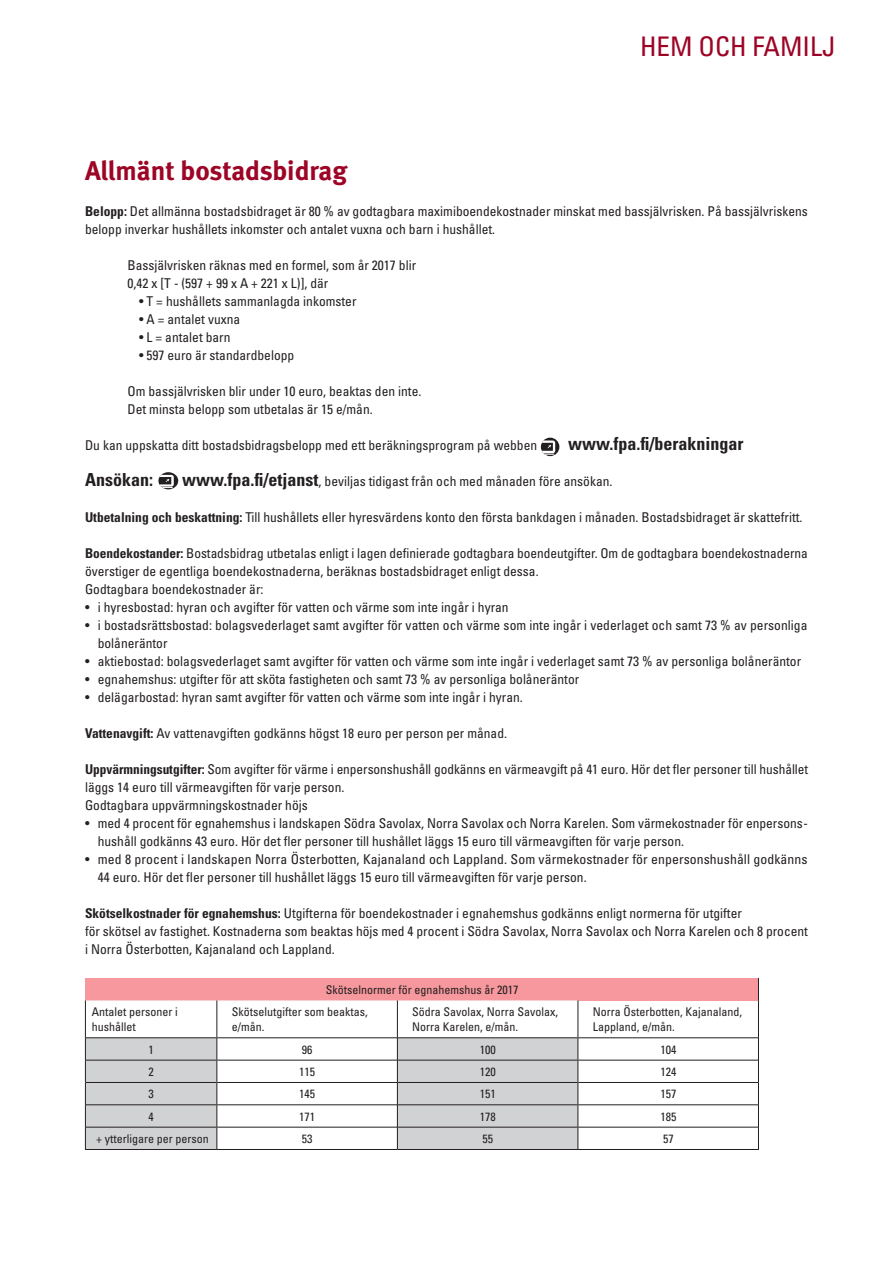
<style>
.page{position:relative;width:893px;height:1263px;background:#fff}
.page>*{position:absolute;margin:0;border:0;box-sizing:border-box;transform-origin:0 0}
.t1{font:700 27px "Meta";letter-spacing:-.005em;color:#9d0425}
.t2{font:condensed 27px "Univers";color:#9d0425}
.t3{font:700 condensed 18px "Univers";color:#231f20}
.t4{font:condensed 13.5px/18px "Univers";color:#231f20}
.t5{font:condensed 12px/15px "Univers";color:#231f20}
.s1{font-weight:700}
.s2{font-weight:700;font-size:18px}
</style>
<div class="page">
<svg style="left:541px;top:438px;width:18px;height:18px"></svg>
<svg style="left:542px;top:440px;width:13px;height:15px"></svg>
<svg style="left:158px;top:472px;width:20px;height:17px"></svg>
<svg style="left:159px;top:475px;width:15px;height:13px"></svg>
<div style="left:85px;top:978px;width:673px;height:22px;background:#f6989d"></div>
<hr style="left:578px;top:1037px;width:180px;height:1px;background:#231f20">
<hr style="left:578px;top:1060px;width:180px;height:1px;background:#231f20">
<hr style="left:578px;top:1082px;width:180px;height:1px;background:#231f20">
<hr style="left:578px;top:1104px;width:180px;height:1px;background:#231f20">
<hr style="left:578px;top:1127px;width:180px;height:1px;background:#231f20">
<svg style="left:758px;top:978px;width:1px;height:22px"></svg>
<hr style="left:758px;top:1000px;width:1px;height:38px;background:#231f20">
<svg style="left:85px;top:1000px;width:494px;height:149px"></svg>
<svg style="left:758px;top:1038px;width:1px;height:111px"></svg>
<hr style="left:85px;top:1149px;width:132px;height:1px;background:#231f20">
<hr style="left:217px;top:1149px;width:180px;height:1px;background:#231f20">
<hr style="left:397px;top:1149px;width:181px;height:1px;background:#231f20">
<hr style="left:578px;top:1149px;width:181px;height:1px;background:#231f20">
<h1 class="t2" style="left:640px;top:29px;width:197px">HEM OCH FAMILJ</h1>
<h1 class="t1" style="left:85px;top:155px;width:264px">Allmänt bostadsbidrag</h1>
<p class="t4" style="left:85px;top:202px;width:724px"><span class="s1">Belopp:</span> Det allmänna bostadsbidraget är 80 % av godtagbara maximiboendekostnader minskat med bassjälvrisken. På bassjälvriskens belopp inverkar hushållets inkomster och antalet vuxna och barn i hushållet.</p>
<p class="t4" style="left:128px;top:256px;width:290px">Bassjälvrisken räknas med en formel, som år 2017 blir<br>0,42 x [T - (597 + 99 x A + 221 x L)], där</p>
<p class="t4" style="left:139px;top:292px;width:219px">• T = hushållets sammanlagda inkomster</p>
<p class="t4" style="left:139px;top:310px;width:103px">• A = antalet vuxna</p>
<p class="t4" style="left:139px;top:328px;width:93px">• L = antalet barn</p>
<p class="t4" style="left:139px;top:346px;width:157px">• 597 euro är standardbelopp</p>
<p class="t4" style="left:128px;top:382px;width:295px">Om bassjälvrisken blir under 10 euro, beaktas den inte.<br>Det minsta belopp som utbetalas är 15 e/mån.</p>
<p class="t4" style="left:85px;top:436px;width:454px">Du kan uppskatta ditt bostadsbidragsbelopp med ett beräkningsprogram på webben</p>
<h2 class="t3" style="left:568px;top:433px;width:177px">www.fpa.fi/berakningar</h2>
<h2 class="t3" style="left:85px;top:469px;width:69px">Ansökan:</h2>
<p class="t4" style="left:182px;top:472px;width:432px"><span class="s2">www.fpa.fi/etjanst</span>, beviljas tidigast från och med månaden före ansökan.</p>
<p class="t4" style="left:85px;top:508px;width:719px"><span class="s1">Utbetalning och beskattning:</span> Till hushållets eller hyresvärdens konto den första bankdagen i månaden. Bostadsbidraget är skattefritt.</p>
<p class="t4" style="left:85px;top:544px;width:724px"><span class="s1">Boendekostander:</span> Bostadsbidrag utbetalas enligt i lagen definierade godtagbara boendeutgifter. Om de godtagbara boendekostnaderna överstiger de egentliga boendekostnaderna, beräknas bostadsbidraget enligt dessa.<br>Godtagbara boendekostnader är:</p>
<p class="t4" style="left:85px;top:598px;width:425px">• i hyresbostad: hyran och avgifter för vatten och värme som inte ingår i hyran</p>
<p class="t4" style="left:98px;top:616px;width:711px;text-indent:-13px">• i bostadsrättsbostad: bolagsvederlaget samt avgifter för vatten och värme som inte ingår i vederlaget och samt 73 % av personliga bolåneräntor</p>
<p class="t4" style="left:85px;top:652px;width:718px">• aktiebostad: bolagsvederlaget samt avgifter för vatten och värme som inte ingår i vederlaget samt 73 % av personliga bolåneräntor</p>
<p class="t4" style="left:85px;top:670px;width:496px">• egnahemshus: utgifter för att sköta fastigheten och samt 73 % av personliga bolåneräntor</p>
<p class="t4" style="left:85px;top:688px;width:439px">• delägarbostad: hyran samt avgifter för vatten och värme som inte ingår i hyran.</p>
<p class="t4" style="left:85px;top:724px;width:424px"><span class="s1">Vattenavgift:</span> Av vattenavgiften godkänns högst 18 euro per person per månad.</p>
<p class="t4" style="left:85px;top:760px;width:725px"><span class="s1">Uppvärmningsutgifter:</span> Som avgifter för värme i enpersonshushåll godkänns en värmeavgift på 41 euro. Hör det fler personer till hushållet läggs 14 euro till värmeavgiften för varje person.<br>Godtagbara uppvärmningskostnader höjs</p>
<p class="t4" style="left:98px;top:814px;width:712px;text-indent:-13px">• med 4 procent för egnahemshus i landskapen Södra Savolax, Norra Savolax och Norra Karelen. Som värmekostnader för enpersons&shy;hushåll godkänns 43 euro. Hör det fler personer till hushållet läggs 15 euro till värmeavgiften för varje person.</p>
<p class="t4" style="left:98px;top:850px;width:711px;text-indent:-13px">• med 8 procent i landskapen Norra Österbotten, Kajanaland och Lappland. Som värmekostnader för enpersonshushåll godkänns<br>44 euro. Hör det fler personer till hushållet läggs 15 euro till värmeavgiften för varje person.</p>
<p class="t4" style="left:85px;top:904px;width:724px"><span class="s1">Skötselkostnader för egnahemshus:</span> Utgifterna för boendekostnader i egnahemshus godkänns enligt normerna för utgifter<br>för skötsel av fastighet. Kostnaderna som beaktas höjs med 4 procent i Södra Savolax, Norra Savolax och Norra Karelen och 8 procent i Norra Österbotten, Kajanaland och Lappland.</p>
<p class="t5" style="left:326px;top:982px;width:194px">Skötselnormer för egnahemshus år 2017</p>
<p class="t5" style="left:92px;top:1004px;width:87px">Antalet personer i hushållet</p>
<p class="t5" style="left:232px;top:1004px;width:137px">Skötselutgifter som beaktas, e/mån.</p>
<p class="t5" style="left:412px;top:1004px;width:147px">Södra Savolax, Norra Savolax,<br>Norra Karelen, e/mån.</p>
<p class="t5" style="left:593px;top:1004px;width:151px">Norra Österbotten, Kajanaland,<br>Lappland, e/mån.</p>
<p class="t5" style="left:149px;top:1042px;width:7px">1</p>
<p class="t5" style="left:302px;top:1042px;width:12px">96</p>
<p class="t5" style="left:480px;top:1042px;width:17px">100</p>
<p class="t5" style="left:660px;top:1042px;width:17px">104</p>
<p class="t5" style="left:149px;top:1064px;width:7px">2</p>
<p class="t5" style="left:299px;top:1064px;width:17px">115</p>
<p class="t5" style="left:480px;top:1064px;width:17px">120</p>
<p class="t5" style="left:660px;top:1064px;width:17px">124</p>
<p class="t5" style="left:149px;top:1086px;width:7px">3</p>
<p class="t5" style="left:299px;top:1086px;width:17px">145</p>
<p class="t5" style="left:480px;top:1086px;width:17px">151</p>
<p class="t5" style="left:660px;top:1086px;width:17px">157</p>
<p class="t5" style="left:149px;top:1109px;width:7px">4</p>
<p class="t5" style="left:299px;top:1109px;width:17px">171</p>
<p class="t5" style="left:480px;top:1109px;width:17px">178</p>
<p class="t5" style="left:660px;top:1109px;width:17px">185</p>
<p class="t5" style="left:96px;top:1131px;width:114px">+ ytterligare per person</p>
<p class="t5" style="left:302px;top:1131px;width:12px">53</p>
<p class="t5" style="left:482px;top:1131px;width:12px">55</p>
<p class="t5" style="left:663px;top:1131px;width:12px">57</p>
</div>
